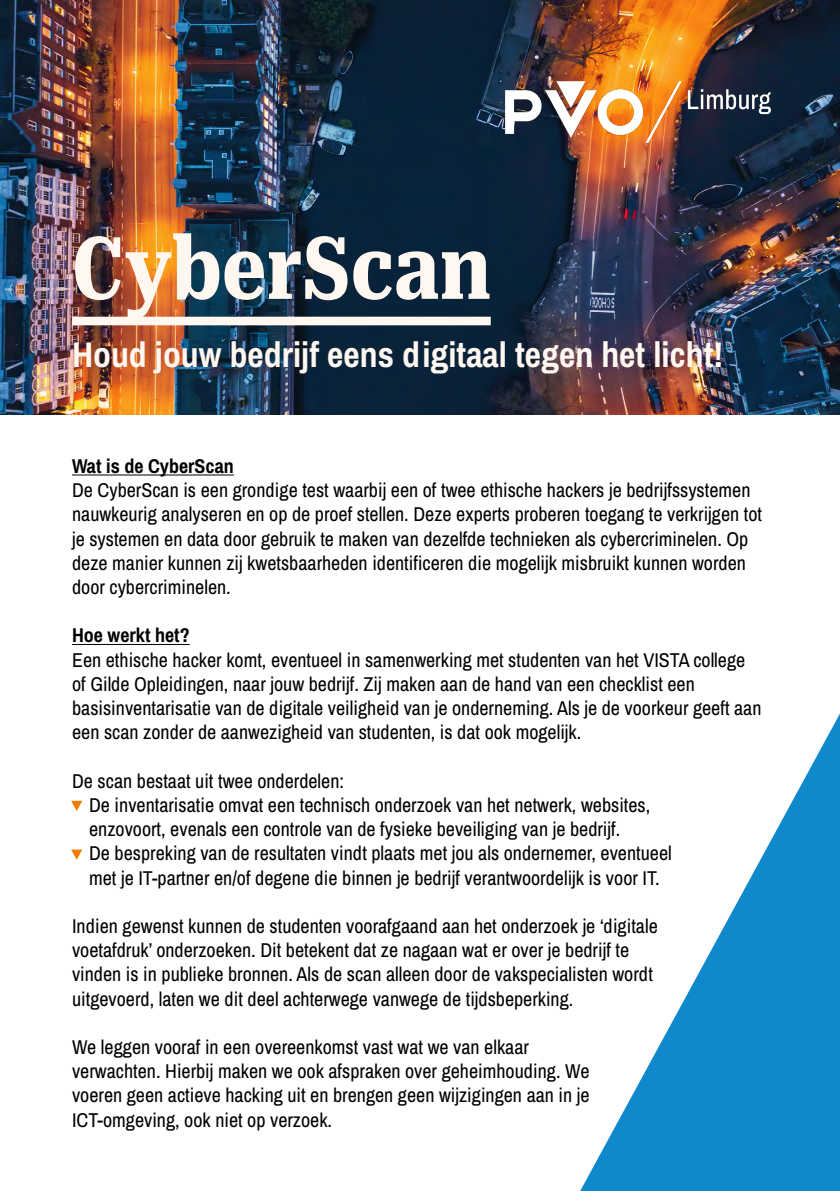
<style>
.page{position:relative;width:840px;height:1191px;background:#fff}
.page>*{position:absolute;margin:0;border:0;box-sizing:border-box;transform-origin:0 0}
.t1{font:700 ultra-condensed 86.4px "Roboto Serif";color:#fff7f0}
.t2{font:700 35.6px "Archivo Narrow";color:#fff7f0}
.t3{font:20px/24.2px "Archivo Narrow";color:#000}
.t4{font:700 20px "Archivo Narrow";color:#000}
</style>
<div class="page">
<img style="left:0;top:0;width:839px;height:414px">
<svg style="left:580px;top:715px;width:259px;height:476px"></svg>
<img style="left:487px;top:72px;width:301px;height:79px">
<div style="left:72px;top:317px;width:418px;height:8px;background:#fff7f0"></div>
<hr style="left:72px;top:474px;width:162px;height:1px;background:#000">
<hr style="left:72px;top:644px;width:118px;height:1px;background:#000">
<svg style="left:71px;top:801px;width:11px;height:10px"></svg>
<svg style="left:71px;top:849px;width:11px;height:11px"></svg>
<h1 class="t1" style="left:72px;top:199px;width:420px">CyberScan</h1>
<h2 class="t2" style="left:72px;top:329px;width:652px">Houd jouw bedrijf eens digitaal tegen het licht!</h2>
<p class="t4" style="left:72px;top:452px;width:163px">Wat is de CyberScan</p>
<p class="t3" style="left:72px;top:477px;width:691px">De CyberScan is een grondige test waarbij een of twee ethische hackers je bedrijfssystemen nauwkeurig analyseren en op de proef stellen. Deze experts proberen toegang te verkrijgen tot je systemen en data door gebruik te maken van dezelfde technieken als cybercriminelen. Op deze manier kunnen zij kwetsbaarheden identificeren die mogelijk misbruikt kunnen worden door cybercriminelen.</p>
<p class="t4" style="left:72px;top:621px;width:119px">Hoe werkt het?</p>
<p class="t3" style="left:72px;top:647px;width:690px">Een ethische hacker komt, eventueel in samenwerking met studenten van het VISTA college of Gilde Opleidingen, naar jouw bedrijf. Zij maken aan de hand van een checklist een basisinventarisatie van de digitale veiligheid van je onderneming. Als je de voorkeur geeft aan een scan zonder de aanwezigheid van studenten, is dat ook mogelijk.</p>
<p class="t3" style="left:89px;top:768px;width:584px;text-indent:-17px">De scan bestaat uit twee onderdelen:<br>De inventarisatie omvat een technisch onderzoek van het netwerk, websites, enzovoort, evenals een controle van de fysieke beveiliging van je bedrijf.<br>De bespreking van de resultaten vindt plaats met jou als ondernemer, eventueel met je IT-partner en/of degene die binnen je bedrijf verantwoordelijk is voor IT.</p>
<p class="t3" style="left:72px;top:913px;width:587px">Indien gewenst kunnen de studenten voorafgaand aan het onderzoek je ‘digitale voetafdruk’ onderzoeken. Dit betekent dat ze nagaan wat er over je bedrijf te vinden is in publieke bronnen. Als de scan alleen door de vakspecialisten wordt uitgevoerd, laten we dit deel achterwege vanwege de tijdsbeperking.</p>
<p class="t3" style="left:72px;top:1034px;width:518px">We leggen vooraf in een overeenkomst vast wat we van elkaar verwachten. Hierbij maken we ook afspraken over geheimhouding. We voeren geen actieve hacking uit en brengen geen wijzigingen aan in je ICT-omgeving, ook niet op verzoek.</p>
</div>
